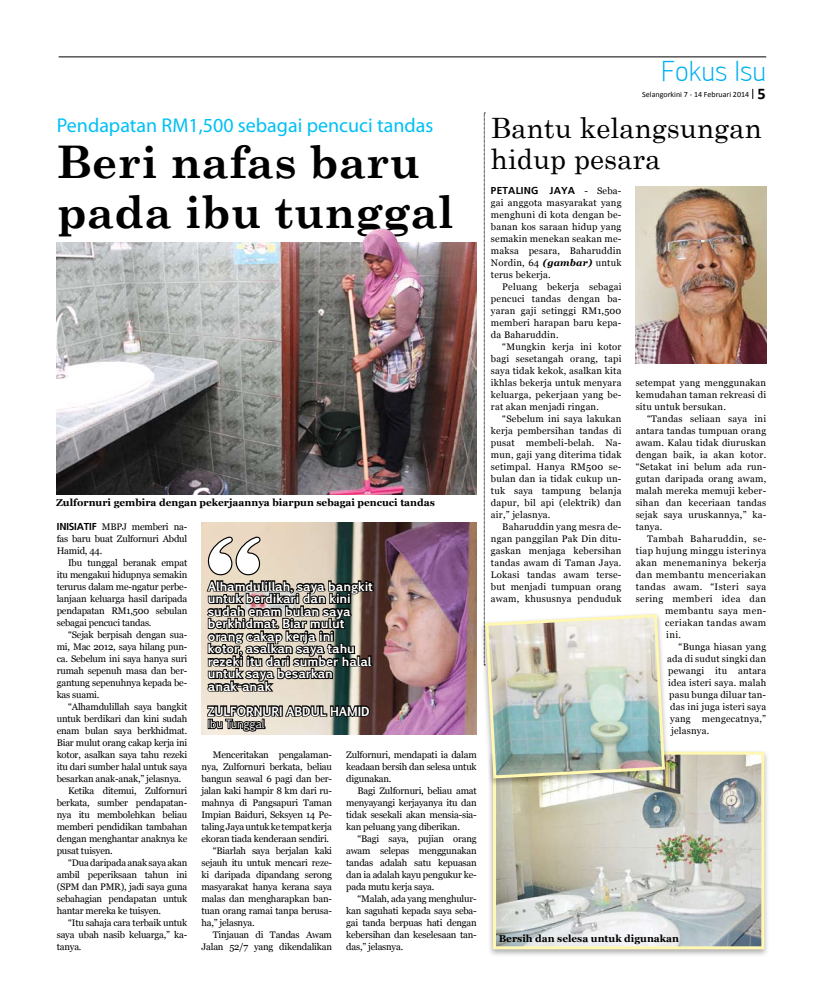
<style>
.page{position:relative;width:823px;height:1007px;background:#fff}
.page>*{position:absolute;margin:0;border:0;box-sizing:border-box;transform-origin:0 0}
.t1{font:700 45px/50px "Century Schoolbook";color:#000}
.t2{font:28px/31px "Century Schoolbook";color:#000}
.t3{font:28px "Engel Lightltd";color:#00aeef}
.t4{font:20px "Myriad Pro";color:#00c0f3}
.t5{font:700 12px/12.5px "Pigiarniq";letter-spacing:-.01em;color:#fff}
.t6{font:11px "Pigiarniq";letter-spacing:-.01em;color:#fff}
.t7{font:700 10px "Georgia";color:#000}
.t8{font:700 10px "Frutiger Linotype";letter-spacing:.02em;color:#000}
.t9{font:9.5px/12px "Georgia";letter-spacing:-.02em;color:#000;text-align:justify}
.t10{font:9.5px "Georgia";letter-spacing:.04em;color:#000}
.t11{font:9.5px "Georgia";letter-spacing:.02em;color:#000}
.t12{font:8px "Calibri";color:#000}
.s1{font-family:"Frutiger Linotype";font-weight:700;font-size:10px}
.s2{font-weight:700;font-size:16.3px}
.s3{font-family:"Georgia";font-weight:400;font-size:9.5px}
.s4{font-weight:700;font-style:italic}
</style>
<div class="page">
<hr style="left:59px;top:57px;width:706px;height:1px;background:#000">
<img style="left:57px;top:242px;width:419px;height:252px">
<img style="left:362px;top:228px;width:36px;height:16px">
<img style="left:666px;top:186px;width:99px;height:177px">
<img style="left:201px;top:522px;width:275px;height:212px">
<svg style="left:206px;top:699px;width:165px;height:34px;background:#848078"></svg>
<svg style="left:205px;top:535px;width:169px;height:158px;background:#79736a"></svg>
<div style="left:487px;top:748px;width:286px;height:214px;background:#000;opacity:.32"></div>
<img style="left:496px;top:755px;width:263px;height:190px">
<div style="left:492px;top:751px;width:271px;height:198px;border:3px solid #fff7b2"></div>
<div style="left:479px;top:611px;width:194px;height:179px;background:#000;opacity:.32"></div>
<svg style="left:483px;top:113px;width:183px;height:667px"></svg>
<h3 class="t4" style="left:57px;top:113px;width:378px">Pendapatan RM1,500 sebagai pencuci tandas</h3>
<h1 class="t1" style="left:57px;top:134px;width:398px">Beri nafas baru pada ibu tunggal</h1>
<p class="t7" style="left:56px;top:496px;width:380px">Zulfornuri gembira dengan pekerjaannya biarpun sebagai pencuci tandas</p>
<p class="t9" style="left:57px;top:520px;width:132px"><span class="s1">INISIATIF</span> MBPJ memberi na&shy;fas baru buat Zulfornuri Abdul Hamid, 44.</p>
<p class="t9" style="left:57px;top:556px;width:132px;text-indent:11px">Ibu tunggal beranak empat itu mengakui hidupnya semakin terurus dalam me-ngatur perbe&shy;lanjaan keluarga hasil daripada pendapatan RM1,500 sebulan sebagai pencuci tandas.</p>
<p class="t9" style="left:57px;top:628px;width:132px;text-indent:11px">“Sejak berpisah dengan sua&shy;mi, Mac 2012, saya hilang pun&shy;ca. Sebelum ini saya hanya suri rumah sepenuh masa dan ber&shy;gantung sepenuhnya kepada be&shy;kas suami.</p>
<p class="t9" style="left:68px;top:700px;width:121px">“Alhamdulillah saya bangkit</p>
<p class="t9" style="left:57px;top:712px;width:132px">untuk berdikari dan kini sudah</p>
<p class="t9" style="left:57px;top:724px;width:132px">enam bulan saya berkhidmat.</p>
<p class="t9" style="left:57px;top:736px;width:132px">Biar mulut orang cakap kerja ini</p>
<p class="t9" style="left:57px;top:748px;width:132px">kotor, asalkan saya tahu rezeki</p>
<p class="t9" style="left:57px;top:760px;width:132px">itu dari sumber halal untuk saya</p>
<p class="t9" style="left:57px;top:772px;width:126px">besarkan anak-anak,” jelasnya.</p>
<p class="t9" style="left:68px;top:784px;width:121px">Ketika ditemui, Zulfornuri</p>
<p class="t9" style="left:57px;top:796px;width:132px">berkata, sumber pendapatan-</p>
<p class="t9" style="left:57px;top:808px;width:132px">nya itu membolehkan beliau</p>
<p class="t9" style="left:57px;top:820px;width:132px">memberi pendidikan tambahan</p>
<p class="t9" style="left:57px;top:832px;width:132px">dengan menghantar anaknya ke</p>
<p class="t9" style="left:57px;top:844px;width:57px">pusat tuisyen.</p>
<p class="t9" style="left:68px;top:856px;width:121px">“Dua daripada anak saya akan</p>
<p class="t9" style="left:57px;top:868px;width:132px">ambil peperiksaan tahun ini</p>
<p class="t9" style="left:57px;top:880px;width:132px">(SPM dan PMR), jadi saya guna</p>
<p class="t9" style="left:57px;top:892px;width:132px">sebahagian pendapatan untuk</p>
<p class="t9" style="left:57px;top:904px;width:106px">hantar mereka ke tuisyen.</p>
<p class="t9" style="left:68px;top:916px;width:121px">“Itu sahaja cara terbaik untuk</p>
<p class="t9" style="left:57px;top:928px;width:132px">saya ubah nasib keluarga,” ka-</p>
<p class="t9" style="left:57px;top:940px;width:26px">tanya.</p>
<p class="t5" style="left:208px;top:579px;width:166px">Alhamdulillah, saya bangkit untuk berdikari dan kini sudah enam bulan saya berkhidmat. Biar mulut orang cakap kerja ini<br>kotor, asalkan saya tahu rezeki itu dari sumber halal untuk saya besarkan anak-anak</p>
<p class="t5" style="left:208px;top:704px;width:62px">ZuLfornuri</p>
<p class="t5" style="left:286px;top:704px;width:18px">Abdul</p>
<p class="t5" style="left:330px;top:704px;width:18px">Hamid</p>
<p class="t6" style="left:208px;top:716px;width:58px">Ibu Tunggal</p>
<p class="t9" style="left:213px;top:748px;width:121px">Menceritakan pengalaman-</p>
<p class="t9" style="left:201px;top:760px;width:132px">nya, Zulfornuri berkata, beliau</p>
<p class="t9" style="left:201px;top:772px;width:132px">bangun seawal 6 pagi dan ber-</p>
<p class="t9" style="left:201px;top:784px;width:132px">jalan kaki hampir 8 km dari ru-</p>
<p class="t9" style="left:201px;top:796px;width:132px">mahnya di Pangsapuri Taman</p>
<p class="t9" style="left:201px;top:808px;width:132px">Impian Baiduri, Seksyen 14 Pe-</p>
<p class="t9" style="left:201px;top:820px;width:132px">taling Jaya untuk ke tempat kerja</p>
<p class="t9" style="left:201px;top:832px;width:129px">ekoran tiada kenderaan sendiri.</p>
<p class="t9" style="left:213px;top:844px;width:121px">“Biarlah saya berjalan kaki</p>
<p class="t9" style="left:201px;top:856px;width:132px">sejauh itu untuk mencari reze-</p>
<p class="t9" style="left:201px;top:868px;width:132px">ki daripada dipandang serong</p>
<p class="t9" style="left:201px;top:880px;width:132px">masyarakat hanya kerana saya</p>
<p class="t9" style="left:201px;top:892px;width:132px">malas dan mengharapkan ban-</p>
<p class="t9" style="left:201px;top:904px;width:132px">tuan orang ramai tanpa berusa-</p>
<p class="t9" style="left:201px;top:916px;width:55px">ha,” jelasnya.</p>
<p class="t9" style="left:213px;top:928px;width:121px">Tinjauan di Tandas Awam</p>
<p class="t9" style="left:201px;top:940px;width:132px">Jalan 52/7 yang dikendalikan</p>
<p class="t9" style="left:346px;top:748px;width:132px">Zulfornuri, mendapati ia dalam keadaan bersih dan selesa untuk digunakan.</p>
<p class="t9" style="left:346px;top:784px;width:132px;text-indent:11px">Bagi Zulfornuri, beliau amat menyayangi kerjayanya itu dan tidak sesekali akan mensia-sia&shy;kan peluang yang diberikan.</p>
<p class="t9" style="left:346px;top:832px;width:132px;text-indent:11px">“Bagi saya, pujian orang awam selepas menggunakan tandas adalah satu kepuasan dan ia adalah kayu pengukur ke&shy;pada mutu kerja saya.</p>
<p class="t9" style="left:346px;top:892px;width:132px;text-indent:11px">“Malah, ada yang menghulur&shy;kan saguhati kepada saya seba&shy;gai tanda berpuas hati dengan kebersihan dan keselesaan tan&shy;das,” jelasnya.</p>
<h2 class="t3" style="left:660px;top:60px;width:106px">Fokus Isu</h2>
<p class="t12" style="left:642px;top:89px;width:125px">Selangorkini 7 - 14 Februari 2014 <span class="s2">5</span></p>
<h2 class="t2" style="left:490px;top:110px;width:272px">Bantu kelangsungan hidup pesara</h2>
<p class="t8" style="left:490px;top:184px;width:132px">PETALING JAYA <span class="s3">- Seba-</span></p>
<p class="t9" style="left:490px;top:197px;width:132px">gai anggota masyarakat yang menghuni di kota dengan be&shy;banan kos saraan hidup yang semakin menekan seakan me&shy;maksa pesara, Baharuddin Nordin, 64 <span class="s4">(gambar)</span> untuk terus bekerja.</p>
<p class="t9" style="left:490px;top:281px;width:132px;text-indent:11px">Peluang bekerja sebagai pencuci tandas dengan ba&shy;yaran gaji setinggi RM1,500 memberi harapan baru kepa&shy;da Baharuddin.</p>
<p class="t9" style="left:490px;top:341px;width:132px;text-indent:11px">“Mungkin kerja ini kotor bagi sesetangah orang, tapi saya tidak kekok, asalkan kita ikhlas bekerja untuk menyara keluarga, pekerjaan yang be&shy;rat akan menjadi ringan.</p>
<p class="t9" style="left:490px;top:413px;width:132px;text-indent:11px">“Sebelum ini saya lakukan kerja pembersihan tandas di pusat membeli-belah. Na&shy;mun, gaji yang diterima tidak setimpal. Hanya RM500 se&shy;bulan dan ia tidak cukup un&shy;tuk saya tampung belanja dapur, bil api (elektrik) dan air,” jelasnya.</p>
<p class="t9" style="left:490px;top:521px;width:132px;text-indent:11px">Baharuddin yang mesra de&shy;ngan panggilan Pak Din ditu&shy;gaskan menjaga kebersihan tandas awam di Taman Jaya.<br>Lokasi tandas awam terse&shy;but menjadi tumpuan orang awam, khususnya penduduk</p>
<p class="t9" style="left:635px;top:376px;width:132px">setempat yang menggunakan kemudahan taman rekreasi di situ untuk bersukan.</p>
<p class="t9" style="left:635px;top:412px;width:132px;text-indent:11px">“Tandas seliaan saya ini antara tandas tumpuan orang awam. Kalau tidak diuruskan dengan baik, ia akan kotor. “Setakat ini belum ada run&shy;gutan daripada orang awam, malah mereka memuji keber&shy;sihan dan keceriaan tandas sejak saya uruskannya,” ka&shy;tanya.</p>
<p class="t10" style="left:646px;top:533px;width:121px">Tambah Baharuddin, se-</p>
<p class="t10" style="left:635px;top:545px;width:132px">tiap hujung minggu isterinya</p>
<p class="t10" style="left:635px;top:557px;width:132px">akan menemaninya bekerja</p>
<p class="t10" style="left:635px;top:569px;width:132px">dan membantu menceriakan</p>
<p class="t10" style="left:635px;top:581px;width:132px">tandas awam. “Isteri saya</p>
<p class="t10" style="left:635px;top:593px;width:132px">sering memberi idea dan</p>
<p class="t10" style="left:664px;top:605px;width:102px">membantu saya men-</p>
<p class="t10" style="left:664px;top:617px;width:102px">ceriakan tandas awam</p>
<p class="t9" style="left:665px;top:628px;width:16px">ini.</p>
<p class="t11" style="left:678px;top:641px;width:89px">“Bunga hiasan yang</p>
<p class="t11" style="left:666px;top:653px;width:100px">ada di sudut singki dan</p>
<p class="t11" style="left:667px;top:665px;width:99px">pewangi itu antara</p>
<p class="t11" style="left:667px;top:677px;width:99px">idea isteri saya. malah</p>
<p class="t11" style="left:668px;top:689px;width:98px">pasu bunga diluar tan-</p>
<p class="t11" style="left:669px;top:701px;width:97px">das ini juga isteri saya</p>
<p class="t11" style="left:669px;top:713px;width:97px">yang mengecatnya,”</p>
<p class="t11" style="left:670px;top:725px;width:40px">jelasnya.</p>
<p class="t7" style="left:498px;top:932px;width:182px">Bersih dan selesa untuk digunakan</p>
</div>
